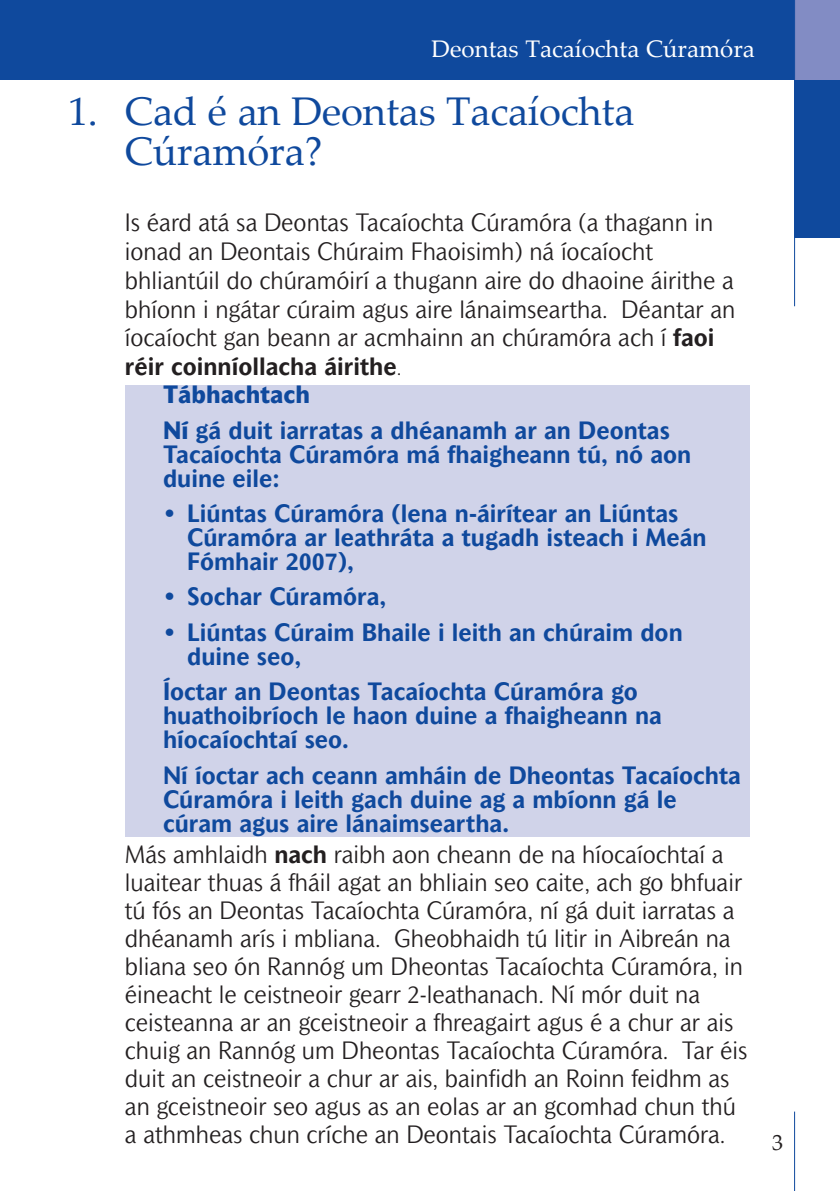
<style>
.page{position:relative;width:840px;height:1191px;background:#fff}
.page>*{position:absolute;margin:0;border:0;box-sizing:border-box;transform-origin:0 0}
.t1{font:40px/40px "Palatino Linotype";letter-spacing:-.005em;color:#0f499d}
.t2{font:300 24px/28px "Mahsuri Sans";color:#231f20}
.t3{font:700 24px/24px "Mahsuri Sans";color:#0f499d}
.t4{font:24px "Palatino Linotype";color:#fff}
.t5{font:22px "Palatino Linotype";color:#231f20}
.s1{font-weight:700}
.s2{font-size:20px}
.s3{font-weight:800}
</style>
<div class="page">
<div style="left:125px;top:385px;width:623px;height:451px;background:#d0d3e9"></div>
<div style="left:0;top:0;width:794px;height:79px;background:#0f499d"></div>
<div style="left:794px;top:79px;width:45px;height:159px;background:#0f499d"></div>
<hr style="left:793px;top:1111px;width:1px;height:80px;background:#0f499d">
<div style="left:794px;top:0;width:45px;height:79px;background:#828cc4"></div>
<hr style="left:793px;top:0;width:1px;height:306px;background:#0f499d">
<p class="t4" style="left:431px;top:32px;width:324px">Deontas Tacaíochta Cúramóra</p>
<h1 class="t1" style="left:125px;top:90px;width:511px;text-indent:-57px">1. Cad é an Deontas Tacaíochta<br>Cúramóra?</h1>
<p class="t2" style="left:125px;top:210px;width:611px;line-height:28.8px">Is éard atá sa Deontas Tacaíochta Cúramóra (a thagann in ionad an Deontais Chúraim Fhaoisimh) ná íocaíocht bhliantúil do chúramóirí a thugann aire do dhaoine áirithe a bhíonn i ngátar cúraim agus aire lánaimseartha. Déantar an íocaíocht gan beann ar acmhainn an chúramóra ach í <span class="s1">faoi réir coinníollacha áirithe</span><span class="s2">.</span></p>
<p class="t3" style="left:163px;top:379px;width:508px;line-height:35.4px"><span class="s3">Tábhachtach<br>Ní</span> gá duit iarratas a dhéanamh ar an Deontas</p>
<p class="t3" style="left:163px;top:444px;width:529px">Tacaíochta Cúramóra má fhaigheann tú, nó aon duine eile:</p>
<p class="t3" style="left:187px;top:503px;width:520px;text-indent:-24px">• Liúntas Cúramóra (lena n-áirítear an Liúntas<br>Cúramóra ar leathráta a tugadh isteach i Meán<br>Fómhair 2007),</p>
<p class="t3" style="left:163px;top:586px;width:225px">• Sochar Cúramóra,</p>
<p class="t3" style="left:187px;top:622px;width:496px;text-indent:-24px">• Liúntas Cúraim Bhaile i leith an chúraim don duine seo,</p>
<p class="t3" style="left:163px;top:681px;width:500px">Íoctar an Deontas Tacaíochta Cúramóra go huathoibríoch le haon duine a fhaigheann na híocaíochtaí seo.</p>
<p class="t3" style="left:163px;top:764px;width:579px">Ní íoctar ach ceann amháin de Dheontas Tacaíochta<br>Cúramóra i leith gach duine ag a mbíonn gá le cúram agus aire lánaimseartha.</p>
<p class="t2" style="left:125px;top:842px;width:624px">Más amhlaidh <span class="s1">nach</span> raibh aon cheann de na híocaíochtaí a luaitear thuas á fháil agat an bhliain seo caite, ach go bhfuair tú fós an Deontas Tacaíochta Cúramóra, ní gá duit iarratas a dhéanamh arís i mbliana. Gheobhaidh tú litir in Aibreán na bliana seo ón Rannóg um Dheontas Tacaíochta Cúramóra, in éineacht le ceistneoir gearr 2-leathanach. Ní mór duit na ceisteanna ar an gceistneoir a fhreagairt agus é a chur ar ais chuig an Rannóg um Dheontas Tacaíochta Cúramóra. Tar éis duit an ceistneoir a chur ar ais, bainfidh an Roinn feidhm as an gceistneoir seo agus as an eolas ar an gcomhad chun thú a athmheas chun críche an Deontais Tacaíochta Cúramóra.</p>
<p class="t5" style="left:771px;top:1127px;width:12px">3</p>
</div>
